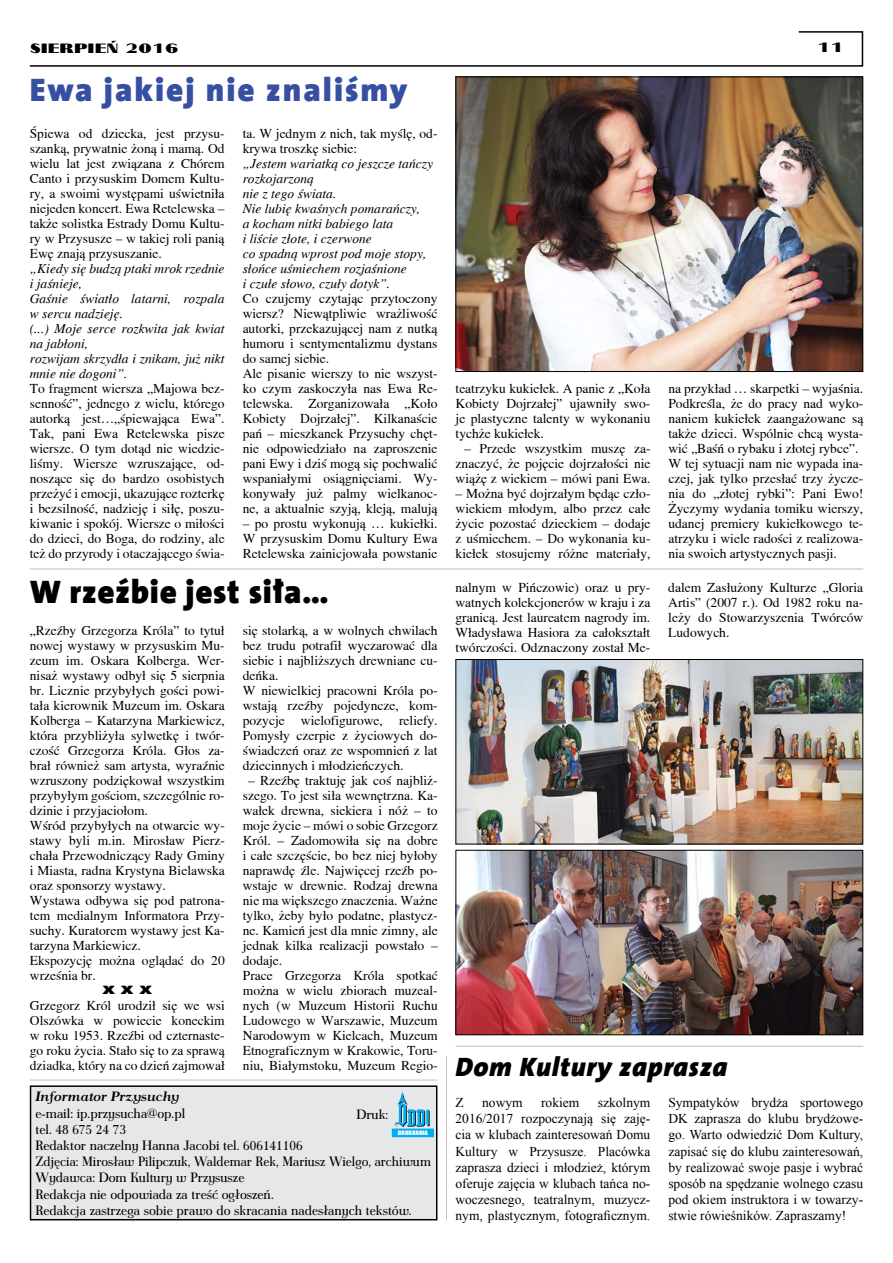
<style>
.page{position:relative;width:893px;height:1263px;background:#fff}
.page>*{position:absolute;margin:0;border:0;box-sizing:border-box;transform-origin:0 0}
.t1{font:900 33px "The Sans CEB9";letter-spacing:.06em;color:#374fa2}
.t2{font:900 33px "The Sans CEB9";letter-spacing:.02em;color:#000}
.t3{font:italic 900 27px "The Sans CEB9";letter-spacing:.03em;color:#000}
.t4{font:13.5px/15px "Toronto";color:#000;text-align:justify}
.t5{font:13.5px/16.2px "Times New Roman";color:#000;text-align:justify}
.t6{font:italic 13.5px/15px "Toronto";color:#000}
.t7{font:13.5px/16.2px "Ant Polt";color:#000}
.t8{font:italic 700 13.5px "Ant Polt Semi Expd";color:#000}
.t9{font:13.5px "Cyklop";color:#000}
.t10{font:13.5px "Swis 721 Blk Ex PL";color:#000}
.t11{font:700 6.6px "Arial CE";color:#000}
.t12{font:5.7px "Impact";color:#fff;scale:1.15 1}
.t13{font:700 4.5px/4.9px "Arial CE";color:#000;text-align:center}
.t14{font:700 3.6px "Arial CE";color:#000}
</style>
<div class="page">
<div style="left:31px;top:1086px;width:406px;height:134px;background:#e6e7e8"></div>
<div style="left:30px;top:1085px;width:407px;height:135px;border:2px solid #000"></div>
<svg style="left:391px;top:1089px;width:45px;height:49px"></svg>
<hr style="left:30px;top:1080px;width:407px;height:1px;background:#bcbec0">
<hr style="left:30px;top:569px;width:833px;height:1px;background:#bcbec0">
<hr style="left:455px;top:1046px;width:408px;height:1px;background:#bcbec0">
<hr style="left:446px;top:1056px;width:1px;height:164px;background:#bcbec0">
<svg style="left:29px;top:31px;width:835px;height:36px"></svg>
<img style="left:457px;top:79px;width:404px;height:291px">
<div style="left:455px;top:77px;width:408px;height:295px;border:1px solid #000"></div>
<img style="left:457px;top:661px;width:404px;height:181px">
<div style="left:455px;top:659px;width:408px;height:185px;border:1px solid #000"></div>
<img style="left:457px;top:852px;width:404px;height:181px">
<div style="left:455px;top:850px;width:408px;height:185px;border:1px solid #000"></div>
<p class="t9" style="left:30px;top:37px;width:150px">SIERPIEŃ 2016</p>
<h1 class="t1" style="left:30px;top:70px;width:379px">Ewa jakiej nie znaliśmy</h1>
<p class="t4" style="left:30px;top:126px;width:196px">Śpiewa od dziecka, jest przysu&shy;szanką, prywatnie żoną i mamą. Od wielu lat jest związana z Chórem Canto i przysuskim Domem Kultu&shy;ry, a swoimi występami uświetniła niejeden koncert. Ewa Retelewska – także solistka Estrady Domu Kultu&shy;ry w Przysusze – w takiej roli panią Ewę znają przysuszanie.</p>
<p class="t6" style="left:30px;top:261px;width:196px">„Kiedy się budzą ptaki mrok rzednie i jaśnieje,<br>Gaśnie światło latarni, rozpala w sercu nadzieję.<br>(...) Moje serce rozkwita jak kwiat na jabłoni,<br>rozwijam skrzydła i znikam, już nikt mnie nie dogoni”.</p>
<p class="t4" style="left:30px;top:381px;width:196px">To fragment wiersza „Majowa bez&shy;senność”, jednego z wielu, którego autorką jest…„śpiewająca Ewa”.<br>Tak, pani Ewa Retelewska pisze wiersze. O tym dotąd nie wiedzie&shy;liśmy. Wiersze wzruszające, od&shy;noszące się do bardzo osobistych przeżyć i emocji, ukazujące rozterkę i bezsilność, nadzieję i siłę, poszu&shy;kiwanie i spokój. Wiersze o miłości do dzieci, do Boga, do rodziny, ale też do przyrody i otaczającego świa-</p>
<p class="t4" style="left:243px;top:126px;width:196px">ta. W jednym z nich, tak myślę, od&shy;krywa troszkę siebie:</p>
<p class="t6" style="left:243px;top:156px;width:192px">„Jestem wariatką co jeszcze tańczy rozkojarzoną<br>nie z tego świata.<br>Nie lubię kwaśnych pomarańczy,<br>a kocham nitki babiego lata<br>i liście złote, i czerwone<br>co spadną wprost pod moje stopy, słońce uśmiechem rozjaśnione<br>i czułe słowo, czuły dotyk”.</p>
<p class="t4" style="left:243px;top:291px;width:196px;text-align:left">Co czujemy czytając przytoczony wiersz? Niewątpliwie wrażliwość autorki, przekazującej nam z nutką humoru i sentymentalizmu dystans do samej siebie.<br>Ale pisanie wierszy to nie wszyst&shy;ko czym zaskoczyła nas Ewa Re&shy;telewska. Zorganizowała „Koło<br>Kobiety Dojrzałej”. Kilkanaście pań – mieszkanek Przysuchy chęt&shy;nie odpowiedziało na zaproszenie pani Ewy i dziś mogą się pochwalić wspaniałymi osiągnięciami. Wy&shy;konywały już palmy wielkanoc&shy;ne, a aktualnie szyją, kleją, malują</p>
<p class="t4" style="left:243px;top:516px;width:196px">– po prostu wykonują … kukiełki.<br>W przysuskim Domu Kultury Ewa Retelewska zainicjowała powstanie</p>
<p class="t4" style="left:456px;top:381px;width:196px">teatrzyku kukiełek. A panie z „Koła Kobiety Dojrzałej” ujawniły swo&shy;je plastyczne talenty w wykonaniu tychże kukiełek.</p>
<p class="t4" style="left:456px;top:441px;width:196px;text-indent:9px">– Przede wszystkim muszę za&shy;znaczyć, że pojęcie dojrzałości nie wiążę z wiekiem – mówi pani Ewa.</p>
<p class="t4" style="left:456px;top:486px;width:196px">– Można być dojrzałym będąc czło&shy;wiekiem młodym, albo przez całe życie pozostać dzieckiem – dodaje z uśmiechem. – Do wykonania ku&shy;kiełek stosujemy różne materiały,</p>
<p class="t9" style="left:817px;top:37px;width:28px">11</p>
<p class="t4" style="left:668px;top:381px;width:196px;text-align:left">na przykład … skarpetki – wyjaśnia.<br>Podkreśla, że do pracy nad wyko&shy;naniem kukiełek zaangażowane są także dzieci. Wspólnie chcą wysta&shy;wić „Baśń o rybaku i złotej rybce”.<br>W tej sytuacji nam nie wypada ina&shy;czej, jak tylko przesłać trzy życze&shy;nia do „złotej rybki”: Pani Ewo!<br>Życzymy wydania tomiku wierszy, udanej premiery kukiełkowego te&shy;atrzyku i wiele radości z realizowa&shy;nia swoich artystycznych pasji.</p>
<h1 class="t2" style="left:30px;top:573px;width:301px">W rzeźbie jest siła…</h1>
<p class="t4" style="left:455px;top:580px;width:196px">nalnym w Pińczowie) oraz u pry&shy;watnych kolekcjonerów w kraju i za granicą. Jest laureatem nagrody im.<br>Władysława Hasiora za całokształt twórczości. Odznaczony został Me-</p>
<p class="t4" style="left:668px;top:580px;width:196px">dalem Zasłużony Kulturze „Gloria Artis” (2007 r.). Od 1982 roku na&shy;leży do Stowarzyszenia Twórców Ludowych.</p>
<p class="t4" style="left:243px;top:623px;width:196px;text-align:left">się stolarką, a w wolnych chwilach bez trudu potrafił wyczarować dla siebie i najbliższych drewniane cu&shy;deńka.<br>W niewielkiej pracowni Króla po&shy;wstają rzeźby pojedyncze, kom&shy;pozycje wielofigurowe, reliefy.<br>Pomysły czerpie z życiowych do&shy;świadczeń oraz ze wspomnień z lat dziecinnych i młodzieńczych.</p>
<p class="t4" style="left:243px;top:773px;width:196px;text-align:left;text-indent:5px">– Rzeźbę traktuję jak coś najbliż&shy;szego. To jest siła wewnętrzna. Ka&shy;wałek drewna, siekiera i nóż – to moje życie – mówi o sobie Grzegorz<br>Król. – Zadomowiła się na dobre i całe szczęście, bo bez niej byłoby naprawdę źle. Najwięcej rzeźb po&shy;wstaje w drewnie. Rodzaj drewna nie ma większego znaczenia. Ważne tylko, żeby było podatne, plastycz&shy;ne. Kamień jest dla mnie zimny, ale jednak kilka realizacji powstało – dodaje.<br>Prace Grzegorza Króla spotkać można w wielu zbiorach muzeal&shy;nych (w Muzeum Historii Ruchu<br>Ludowego w Warszawie, Muzeum<br>Narodowym w Kielcach, Muzeum<br>Etnograficznym w Krakowie, Toru&shy;niu, Białymstoku, Muzeum Regio-</p>
<p class="t4" style="left:30px;top:623px;width:196px;text-align:left">„Rzeźby Grzegorza Króla” to tytuł nowej wystawy w przysuskim Mu&shy;zeum im. Oskara Kolberga. Wer&shy;nisaż wystawy odbył się 5 sierpnia br. Licznie przybyłych gości powi&shy;tała kierownik Muzeum im. Oskara<br>Kolberga – Katarzyna Markiewicz, która przybliżyła sylwetkę i twór&shy;czość Grzegorza Króla. Głos za&shy;brał również sam artysta, wyraźnie wzruszony podziękował wszystkim przybyłym gościom, szczególnie ro&shy;dzinie i przyjaciołom.<br>Wśród przybyłych na otwarcie wy&shy;stawy byli m.in. Mirosław Pierz&shy;chała Przewodniczący Rady Gminy i Miasta, radna Krystyna Bielawska oraz sponsorzy wystawy.<br>Wystawa odbywa się pod patrona&shy;tem medialnym Informatora Przy&shy;suchy. Kuratorem wystawy jest Ka&shy;tarzyna Markiewicz.<br>Ekspozycję można oglądać do 20 września br.</p>
<p class="t10" style="left:103px;top:979px;width:50px">x x x</p>
<p class="t4" style="left:30px;top:998px;width:196px">Grzegorz Król urodził się we wsi Olszówka w powiecie koneckim w roku 1953. Rzeźbi od czternaste&shy;go roku życia. Stało się to za sprawą dziadka, który na co dzień zajmował</p>
<h2 class="t3" style="left:455px;top:1051px;width:273px">Dom Kultury zaprasza</h2>
<p class="t5" style="left:455px;top:1094px;width:10px">Z</p>
<p class="t5" style="left:482px;top:1094px;width:42px">nowym</p>
<p class="t5" style="left:541px;top:1094px;width:40px">rokiem</p>
<p class="t8" style="left:36px;top:1086px;width:145px">Informator Przysuchy</p>
<p class="t7" style="left:36px;top:1104px;width:397px">e-mail: ip.przysucha@op.pl<br>tel. 48 675 24 73<br>Redaktor naczelny Hanna Jacobi tel. 606141106<br>Zdjęcia: Mirosław Pilipczuk, Waldemar Rek, Mariusz Wielgo, archiwum Wydawca: Dom Kultury w Przysusze<br>Redakcja nie odpowiada za treść ogłoszeń.<br>Redakcja zastrzega sobie prawo do skracania nadesłanych tekstów.</p>
<p class="t5" style="left:455px;top:1094px;width:196px;text-indent:142px">szkolnym 2016/2017 rozpoczynają się zaję&shy;cia w klubach zainteresowań Domu Kultury w Przysusze. Placówka zaprasza dzieci i młodzież, którym oferuje zajęcia w klubach tańca no&shy;woczesnego, teatralnym, muzycz&shy;nym, plastycznym, fotograficznym.</p>
<p class="t5" style="left:668px;top:1094px;width:196px">Sympatyków brydża sportowego DK zaprasza do klubu brydżowe&shy;go. Warto odwiedzić Dom Kultury, zapisać się do klubu zainteresowań, by realizować swoje pasje i wybrać sposób na spędzanie wolnego czasu pod okiem instruktora i w towarzy&shy;stwie rówieśników. Zapraszamy!</p>
<p class="t13" style="left:650px;top:1099px;width:58px">- umowa z PH CUP Radom z dnia 27.02.1997r.</p>
<p class="t11" style="left:566px;top:1103px;width:64px">OP£ATA POBRANA</p>
<p class="t14" style="left:581px;top:1115px;width:33px">z dnia 27.02.1997r.</p>
<p class="t7" style="left:356px;top:1105px;width:34px">Druk:</p>
<p class="t14" style="left:565px;top:1119px;width:64px">nadano w PP Bia³obrzegi Radomskie</p>
<p class="t12" style="left:398px;top:1130px;width:27px">DRUKARNIA</p>
</div>
